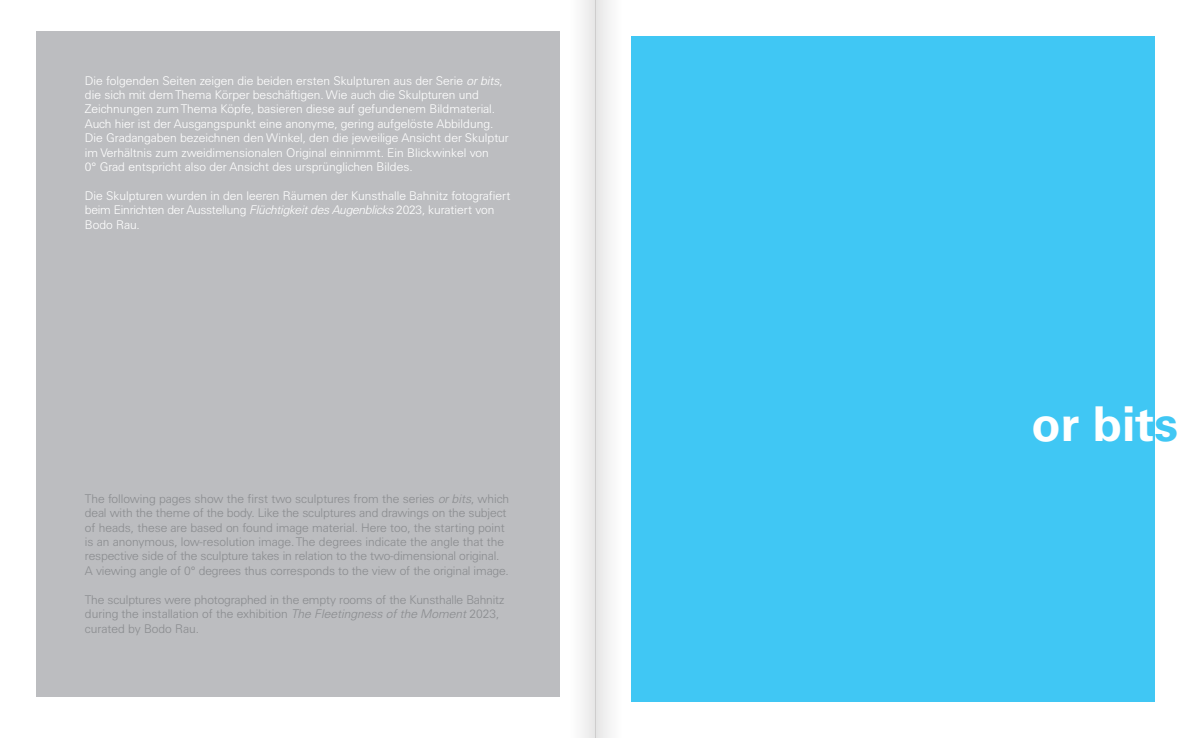
<style>
.page{position:relative;width:1191px;height:738px;background:#fff}
.page>*{position:absolute;margin:0;border:0;box-sizing:border-box;transform-origin:0 0}
.t1{font:700 48px "Univers";color:#fff}
.t2{font:300 12px/14.4px "Univers S";color:#fff}
.t3{font:300 12px/14.4px "Univers S";letter-spacing:-.01em;color:#8a8c8f}
.s1{font-style:italic}
.s2{color:#40c7f4}
</style>
<div class="page">
<div style="left:631px;top:36px;width:524px;height:665px;background:#40c7f4"></div>
<div style="left:36px;top:31px;width:523px;height:665px;background:#bcbdc0"></div>
<div style="left:567px;top:0;width:28px;height:737px;background:linear-gradient(to right,#fff,#e9e9e9)"></div>
<div style="left:595px;top:0;width:29px;height:737px;background:linear-gradient(to bottom,#f3f3f3,#f3f3f3)"></div>
<p class="t2" style="left:85px;top:73px;width:425px">Die folgenden Seiten zeigen die beiden ersten Skulpturen aus der Serie <span class="s1">or bits</span>, die sich mit dem Thema Körper beschäftigen. Wie auch die Skulpturen und Zeichnungen zum Thema Köpfe, basieren diese auf gefundenem Bildmaterial.<br>Auch hier ist der Ausgangspunkt eine anonyme, gering aufgelöste Abbildung.<br>Die Gradangaben bezeichnen den Winkel, den die jeweilige Ansicht der Skulptur im Verhältnis zum zweidimensionalen Original einnimmt. Ein Blickwinkel von<br>0° Grad entspricht also der Ansicht des ursprünglichen Bildes.</p>
<p class="t2" style="left:85px;top:188px;width:427px">Die Skulpturen wurden in den leeren Räumen der Kunsthalle Bahnitz fotografiert beim Einrichten der Ausstellung <span class="s1">Flüchtigkeit des Augenblicks</span> 2023, kuratiert von<br>Bodo Rau.</p>
<p class="t3" style="left:85px;top:491px;width:425px">The following pages show the first two sculptures from the series <span class="s1">or bits</span>, which deal with the theme of the body. Like the sculptures and drawings on the subject of heads, these are based on found image material. Here too, the starting point is an anonymous, low-resolution image. The degrees indicate the angle that the respective side of the sculpture takes in relation to the two-dimensional original.<br>A viewing angle of 0° degrees thus corresponds to the view of the original image.</p>
<p class="t3" style="left:85px;top:591px;width:421px">The sculptures were photographed in the empty rooms of the Kunsthalle Bahnitz during the installation of the exhibition <span class="s1">The Fleetingness of the Moment</span> 2023, curated by Bodo Rau.</p>
<h1 class="t1" style="left:1031px;top:395px;width:148px">or bit<span class="s2">s</span></h1>
</div>
